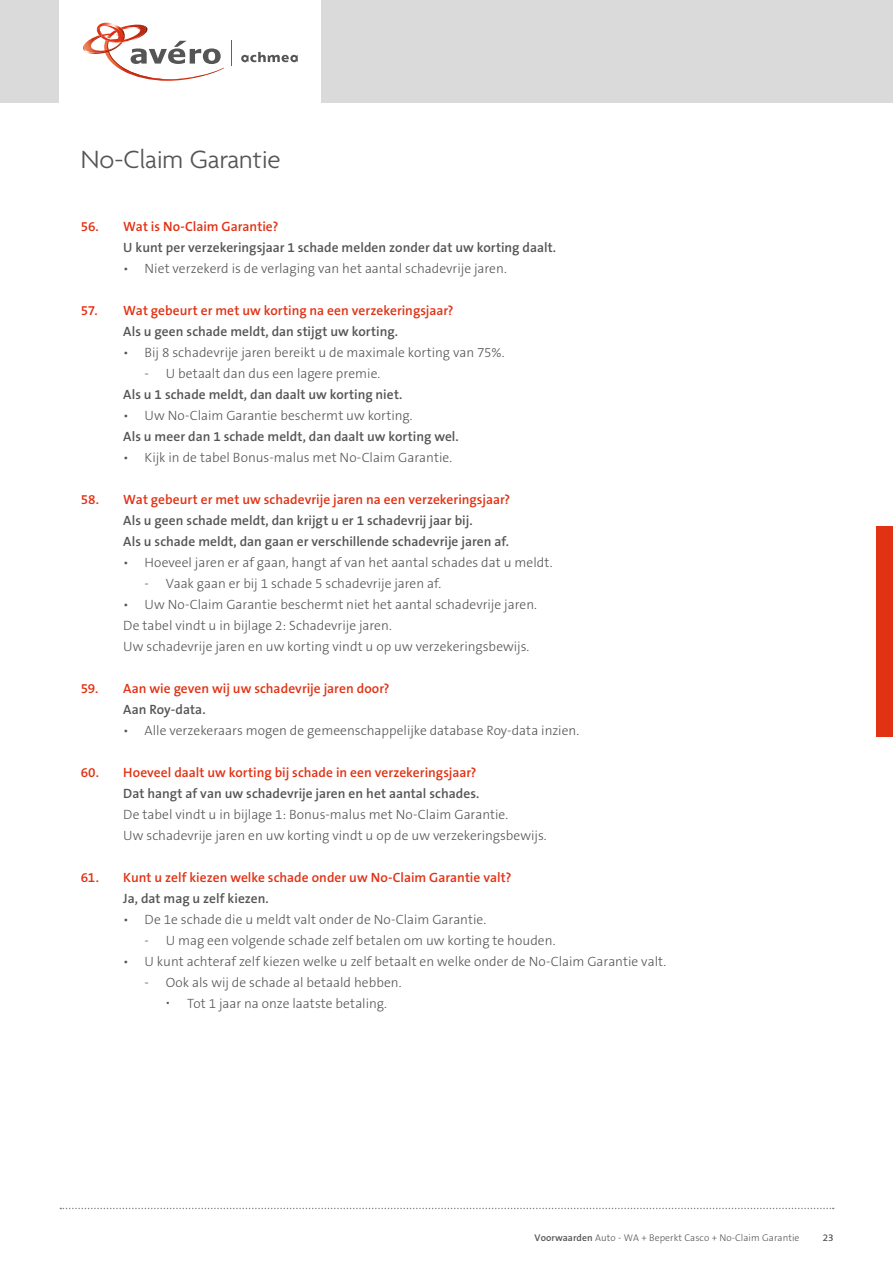
<style>
.page{position:relative;width:893px;height:1263px;background:#fff}
.page>*{position:absolute;margin:0;border:0;box-sizing:border-box;transform-origin:0 0}
.t1{font:300 27px "Agenda";color:#555}
.t2{font:300 13.5px/21px "The Sans B3";color:#555}
.t3{font:600 13.5px/21px "The Sans B6";color:#555}
.t4{font:600 13.5px "The Sans B6";color:#e13214}
.t5{font:300 9.75px "The Sans B3";letter-spacing:.005em;color:#555}
.s1{font-family:"The Sans B6";font-weight:600}
</style>
<div class="page">
<div style="left:0;top:0;width:893px;height:103px;background:#dadada"></div>
<div style="left:60px;top:0;width:261px;height:103px;background:#fff"></div>
<svg style="left:241px;top:52px;width:57px;height:10px"></svg>
<svg style="left:83px;top:22px;width:141px;height:59px"></svg>
<svg style="left:231px;top:41px;width:1px;height:25px"></svg>
<svg style="left:60px;top:1208px;width:774px;height:1px"></svg>
<div style="left:876px;top:526px;width:17px;height:211px;background:#e13214"></div>
<h1 class="t1" style="left:81px;top:145px;width:201px">No-Claim Garantie</h1>
<p class="t4" style="left:81px;top:219px;width:199px">56. Wat is No-Claim Garantie?</p>
<p class="t3" style="left:123px;top:238px;width:434px">U kunt per verzekeringsjaar 1 schade melden zonder dat uw korting daalt.</p>
<p class="t2" style="left:123px;top:259px;width:385px">• Niet verzekerd is de verlaging van het aantal schadevrije jaren.</p>
<p class="t4" style="left:81px;top:303px;width:374px">57. Wat gebeurt er met uw korting na een verzekeringsjaar?</p>
<p class="t3" style="left:123px;top:322px;width:276px">Als u geen schade meldt, dan stijgt uw korting.</p>
<p class="t2" style="left:123px;top:343px;width:383px">• Bij 8 schadevrije jaren bereikt u de maximale korting van 75%.</p>
<p class="t2" style="left:145px;top:364px;width:237px">- U betaalt dan dus een lagere premie.</p>
<p class="t3" style="left:123px;top:385px;width:281px">Als u 1 schade meldt, dan daalt uw korting niet.</p>
<p class="t2" style="left:123px;top:406px;width:291px">• Uw No-Claim Garantie beschermt uw korting.</p>
<p class="t3" style="left:123px;top:427px;width:337px">Als u meer dan 1 schade meldt, dan daalt uw korting wel.</p>
<p class="t2" style="left:123px;top:448px;width:330px">• Kijk in de tabel Bonus-malus met No-Claim Garantie.</p>
<p class="t4" style="left:81px;top:492px;width:431px">58. Wat gebeurt er met uw schadevrije jaren na een verzekeringsjaar?</p>
<p class="t3" style="left:123px;top:511px;width:387px">Als u geen schade meldt, dan krijgt u er 1 schadevrij jaar bij.<br>Als u schade meldt, dan gaan er verschillende schadevrije jaren af.</p>
<p class="t2" style="left:123px;top:553px;width:431px">• Hoeveel jaren er af gaan, hangt af van het aantal schades dat u meldt.</p>
<p class="t2" style="left:145px;top:574px;width:298px">- Vaak gaan er bij 1 schade 5 schadevrije jaren af.</p>
<p class="t2" style="left:123px;top:595px;width:415px">• Uw No-Claim Garantie beschermt niet het aantal schadevrije jaren.<br>De tabel vindt u in bijlage 2: Schadevrije jaren.<br>Uw schadevrije jaren en uw korting vindt u op uw verzekeringsbewijs.</p>
<p class="t4" style="left:81px;top:681px;width:310px">59. Aan wie geven wij uw schadevrije jaren door?</p>
<p class="t3" style="left:123px;top:700px;width:84px">Aan Roy-data.</p>
<p class="t2" style="left:123px;top:721px;width:457px">• Alle verzekeraars mogen de gemeenschappelijke database Roy-data inzien.</p>
<p class="t4" style="left:81px;top:765px;width:397px">60. Hoeveel daalt uw korting bij schade in een verzekeringsjaar?</p>
<p class="t3" style="left:123px;top:784px;width:358px">Dat hangt af van uw schadevrije jaren en het aantal schades.</p>
<p class="t2" style="left:123px;top:805px;width:425px">De tabel vindt u in bijlage 1: Bonus-malus met No-Claim Garantie.<br>Uw schadevrije jaren en uw korting vindt u op de uw verzekeringsbewijs.</p>
<p class="t4" style="left:81px;top:871px;width:432px">61. Kunt u zelf kiezen welke schade onder uw No-Claim Garantie valt?</p>
<p class="t3" style="left:123px;top:889px;width:147px">Ja, dat mag u zelf kiezen.</p>
<p class="t2" style="left:123px;top:910px;width:364px">• De 1e schade die u meldt valt onder de No-Claim Garantie.</p>
<p class="t2" style="left:145px;top:931px;width:412px">- U mag een volgende schade zelf betalen om uw korting te houden.</p>
<p class="t2" style="left:123px;top:952px;width:544px">• U kunt achteraf zelf kiezen welke u zelf betaalt en welke onder de No-Claim Garantie valt.</p>
<p class="t2" style="left:187px;top:973px;width:216px;text-indent:-43px">- Ook als wij de schade al betaald hebben.<br>Tot 1 jaar na onze laatste betaling.</p>
<p class="t5" style="left:535px;top:1233px;width:266px"><span class="s1">Voorwaarden</span> Auto - WA + Beperkt Casco + No-Claim Garantie</p>
<p class="t5" style="left:823px;top:1233px;width:12px">23</p>
</div>
